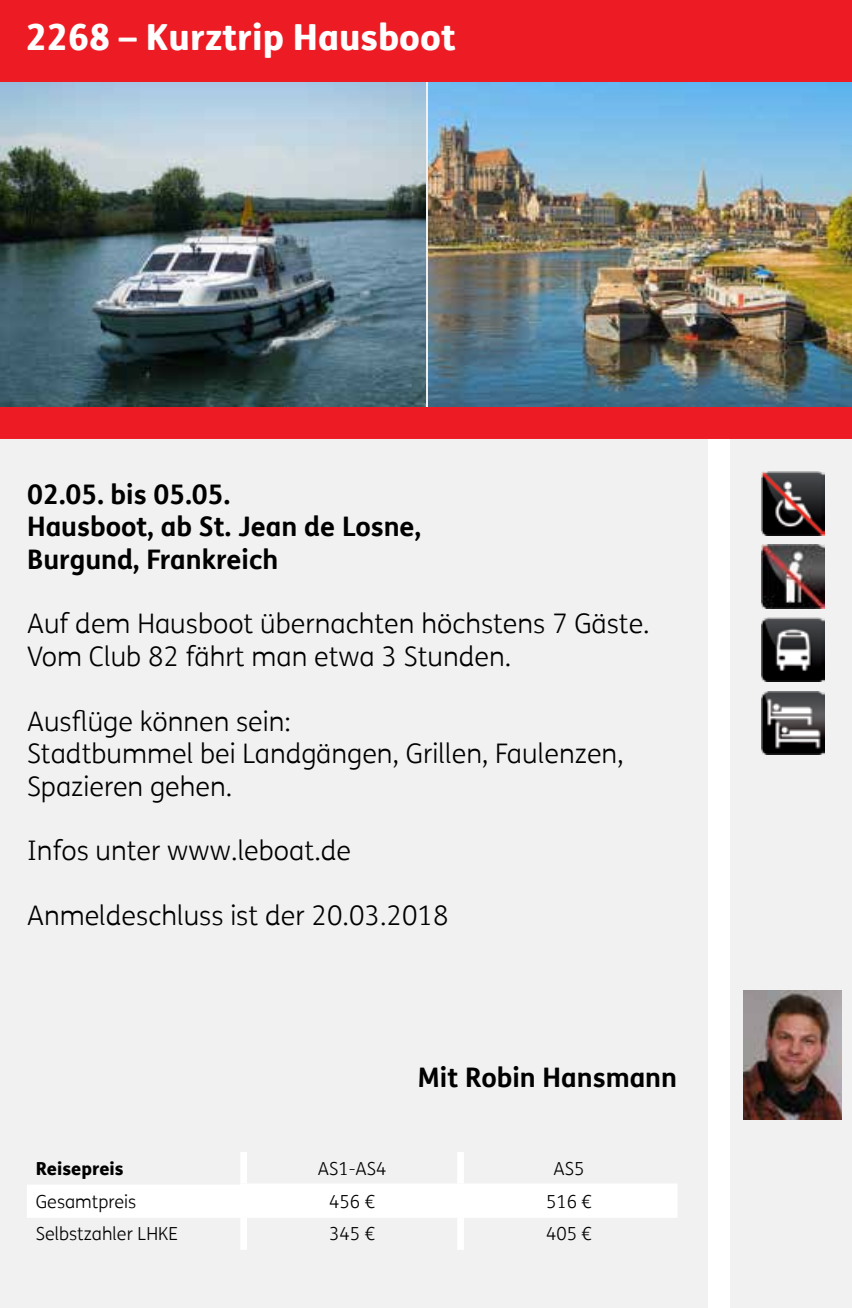
<style>
.page{position:relative;width:852px;height:1308px;background:#fff}
.page>*{position:absolute;margin:0;border:0;box-sizing:border-box;transform-origin:0 0}
.t1{font:800 36px "FS Me";color:#fff}
.t2{font:300 27px/32.4px "FS Me";color:#000}
.t3{font:700 27px/32.4px "FS Me";color:#000}
.t4{font:300 18px "FS Me";color:#000}
.t5{font:800 18px "FS Me";color:#000}
</style>
<div class="page">
<div style="left:729px;top:439px;width:122px;height:868px;background:#f1f1f2"></div>
<div style="left:0;top:439px;width:707px;height:868px;background:#f1f1f2"></div>
<div style="left:0;top:0;width:851px;height:439px;background:#ed1c24"></div>
<svg style="left:425px;top:82px;width:3px;height:324px"></svg>
<img style="left:761px;top:617px;width:63px;height:64px">
<img style="left:743px;top:990px;width:98px;height:129px">
<img style="left:761px;top:691px;width:63px;height:64px">
<img style="left:761px;top:544px;width:63px;height:64px">
<img style="left:761px;top:472px;width:63px;height:63px">
<svg style="left:27px;top:1217px;width:650px;height:1px"></svg>
<div style="left:27px;top:1185px;width:650px;height:31px;background:#fff"></div>
<div style="left:240px;top:1152px;width:7px;height:31px;background:#fff"></div>
<div style="left:457px;top:1152px;width:7px;height:31px;background:#fff"></div>
<div style="left:240px;top:1185px;width:7px;height:32px;background:#fff"></div>
<div style="left:457px;top:1185px;width:7px;height:32px;background:#fff"></div>
<div style="left:240px;top:1217px;width:7px;height:32px;background:#fff"></div>
<div style="left:457px;top:1217px;width:7px;height:32px;background:#fff"></div>
<hr style="left:240px;top:1183px;width:220px;height:2px;background:#fff">
<hr style="left:460px;top:1183px;width:217px;height:2px;background:#fff">
<hr style="left:27px;top:1216px;width:217px;height:1px;background:#fff">
<hr style="left:244px;top:1216px;width:216px;height:1px;background:#fff">
<hr style="left:460px;top:1216px;width:217px;height:1px;background:#fff">
<img style="left:428px;top:82px;width:423px;height:324px">
<img style="left:0;top:82px;width:425px;height:324px">
<h1 class="t1" style="left:25px;top:9px;width:432px">2268 – Kurztrip Hausboot</h1>
<p class="t3" style="left:27px;top:477px;width:395px">02.05. bis 05.05.<br>Hausboot, ab St. Jean de Losne,<br>Burgund, Frankreich</p>
<p class="t2" style="left:27px;top:607px;width:624px">Auf dem Hausboot übernachten höchstens 7 Gäste.<br>Vom Club 82 fährt man etwa 3 Stunden.</p>
<p class="t2" style="left:27px;top:704px;width:598px">Ausflüge können sein:<br>Stadtbummel bei Landgängen, Grillen, Faulenzen,<br>Spazieren gehen.</p>
<p class="t2" style="left:27px;top:834px;width:325px">Infos unter www.leboat.de</p>
<p class="t2" style="left:27px;top:898px;width:423px">Anmeldeschluss ist der 20.03.2018</p>
<p class="t3" style="left:417px;top:1060px;width:261px">Mit Robin Hansmann</p>
<p class="t5" style="left:36px;top:1153px;width:89px">Reisepreis</p>
<p class="t4" style="left:318px;top:1156px;width:70px">AS1-AS4</p>
<p class="t4" style="left:553px;top:1156px;width:32px">AS5</p>
<p class="t4" style="left:36px;top:1189px;width:102px">Gesamtpreis</p>
<p class="t4" style="left:329px;top:1189px;width:47px">456 €</p>
<p class="t4" style="left:546px;top:1189px;width:47px">516 €</p>
<p class="t4" style="left:36px;top:1221px;width:144px">Selbstzahler LHKE</p>
<p class="t4" style="left:329px;top:1221px;width:47px">345 €</p>
<p class="t4" style="left:546px;top:1221px;width:47px">405 €</p>
</div>
